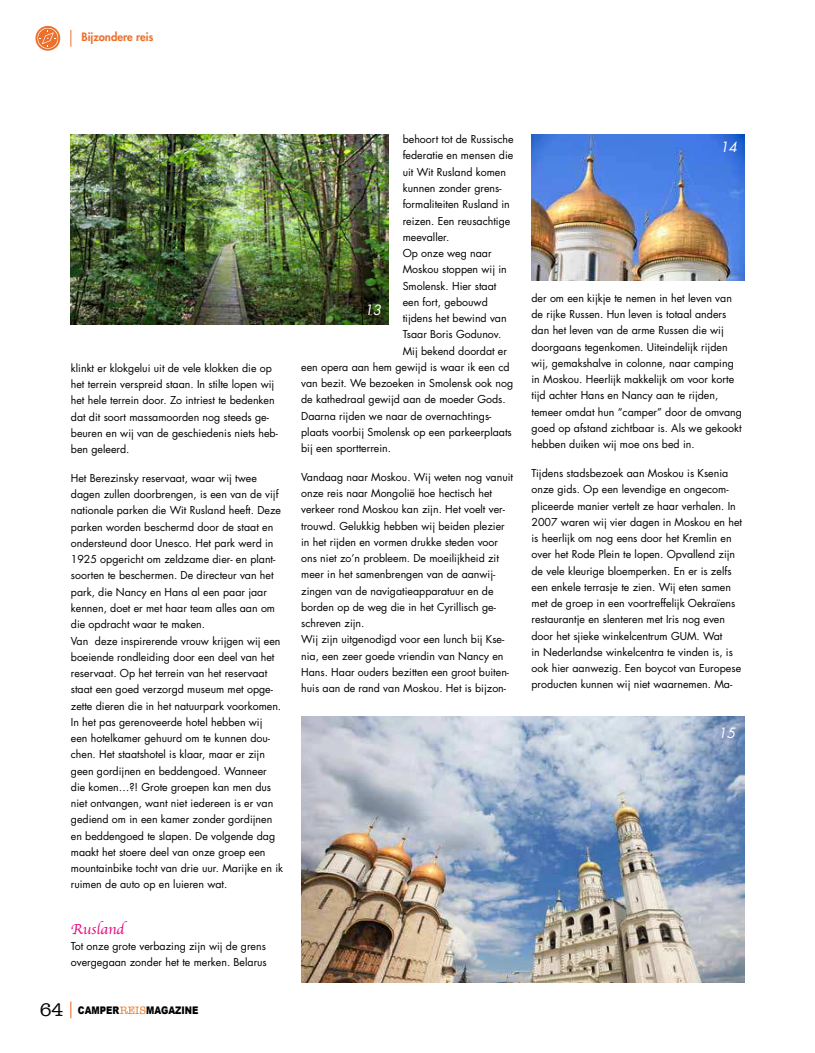
<style>
.page{position:relative;width:815px;height:1053px;background:#fff}
.page>*{position:absolute;margin:0;border:0;box-sizing:border-box;transform-origin:0 0}
.t1{font:15px "Apple Chancery";color:#e2007a}
.t2{font:italic 13.75px "Futura LT";color:#fff}
.t3{font:800 11.25px "Futura LT";color:#eb702c}
.t4{font:10.62px/16.2px "Futura LT";color:#000}
.t5{font:900 10.5px "Arial";letter-spacing:-.005em;color:#000;scale:.83 1}
.s1{font-family:"American Typewriter";font-weight:400;font-size:18.75px}
.s2{font-family:"American Typewriter";font-weight:400;font-size:11px;color:#e87722}
</style>
<div class="page">
<img style="left:531px;top:135px;width:213px;height:145px">
<img style="left:71px;top:135px;width:318px;height:189px">
<img style="left:301px;top:717px;width:443px;height:264px">
<svg style="left:71px;top:30px;width:1px;height:17px"></svg>
<svg style="left:35px;top:26px;width:25px;height:25px"></svg>
<svg style="left:37px;top:28px;width:21px;height:21px"></svg>
<svg style="left:71px;top:1001px;width:1px;height:17px"></svg>
<p class="t3" style="left:81px;top:32px;width:73px">Bijzondere reis</p>
<p class="t4" style="left:71px;top:361px;width:209px">klinkt er klokgelui uit de vele klokken die op het terrein verspreid staan. In stilte lopen wij het hele terrein door. Zo intriest te bedenken dat dit soort massamoorden nog steeds ge&shy;beuren en wij van de geschiedenis niets heb&shy;ben geleerd.</p>
<p class="t4" style="left:71px;top:470px;width:214px">Het Berezinsky reservaat, waar wij twee dagen zullen doorbrengen, is een van de vijf nationale parken die Wit Rusland heeft. Deze parken worden beschermd door de staat en ondersteund door Unesco. Het park werd in 1925 opgericht om zeldzame dier- en plant&shy;soorten te beschermen. De directeur van het park, die Nancy en Hans al een paar jaar kennen, doet er met haar team alles aan om die opdracht waar te maken.<br>Van deze inspirerende vrouw krijgen wij een boeiende rondleiding door een deel van het reservaat. Op het terrein van het reservaat staat een goed verzorgd museum met opge&shy;zette dieren die in het natuurpark voorkomen.<br>In het pas gerenoveerde hotel hebben wij<br>een hotelkamer gehuurd om te kunnen dou&shy;chen. Het staatshotel is klaar, maar er zijn geen gordijnen en beddengoed. Wanneer die komen…?! Grote groepen kan men dus niet ontvangen, want niet iedereen is er van gediend om in een kamer zonder gordijnen en beddengoed te slapen. De volgende dag maakt het stoere deel van onze groep een mountainbike tocht van drie uur. Marijke en ik ruimen de auto op en luieren wat.</p>
<h1 class="t1" style="left:71px;top:919px;width:55px">Rusland</h1>
<p class="t4" style="left:71px;top:938px;width:198px">Tot onze grote verbazing zijn wij de grens overgegaan zonder het te merken. Belarus</p>
<p class="t5" style="left:40px;top:1004px;width:193px"><span class="s1">64</span> CAMPER<span class="s2">REIS</span>MAGAZINE</p>
<p class="t4" style="left:403px;top:132px;width:112px">behoort tot de Russische</p>
<p class="t4" style="left:403px;top:148px;width:112px">federatie en mensen die</p>
<p class="t4" style="left:403px;top:164px;width:105px">uit Wit Rusland komen</p>
<p class="t4" style="left:403px;top:181px;width:100px">kunnen zonder grens-</p>
<p class="t4" style="left:403px;top:197px;width:109px">formaliteiten Rusland in</p>
<p class="t4" style="left:403px;top:213px;width:109px">reizen. Een reusachtige</p>
<p class="t4" style="left:403px;top:229px;width:48px">meevaller.</p>
<p class="t4" style="left:403px;top:246px;width:90px">Op onze weg naar</p>
<p class="t4" style="left:403px;top:262px;width:106px">Moskou stoppen wij in</p>
<p class="t4" style="left:403px;top:278px;width:95px">Smolensk. Hier staat</p>
<p class="t4" style="left:403px;top:294px;width:87px">een fort, gebouwd</p>
<p class="t4" style="left:403px;top:311px;width:106px">tijdens het bewind van</p>
<p class="t4" style="left:403px;top:327px;width:100px">Tsaar Boris Godunov.</p>
<p class="t4" style="left:403px;top:343px;width:106px">Mij bekend doordat er</p>
<p class="t4" style="left:301px;top:359px;width:210px">een opera aan hem gewijd is waar ik een cd</p>
<p class="t4" style="left:301px;top:376px;width:214px">van bezit. We bezoeken in Smolensk ook nog</p>
<p class="t4" style="left:301px;top:392px;width:206px">de kathedraal gewijd aan de moeder Gods.</p>
<p class="t4" style="left:301px;top:408px;width:192px">Daarna rijden we naar de overnachtings-</p>
<p class="t4" style="left:301px;top:424px;width:212px">plaats voorbij Smolensk op een parkeerplaats</p>
<p class="t4" style="left:301px;top:441px;width:91px">bij een sportterrein.</p>
<p class="t4" style="left:301px;top:469px;width:213px">Vandaag naar Moskou. Wij weten nog vanuit onze reis naar Mongolië hoe hectisch het verkeer rond Moskou kan zijn. Het voelt ver&shy;trouwd. Gelukkig hebben wij beiden plezier in het rijden en vormen drukke steden voor ons niet zo’n probleem. De moeilijkheid zit meer in het samenbrengen van de aanwij&shy;zingen van de navigatieapparatuur en de borden op de weg die in het Cyrillisch ge&shy;schreven zijn.<br>Wij zijn uitgenodigd voor een lunch bij Kse&shy;nia, een zeer goede vriendin van Nancy en Hans. Haar ouders bezitten een groot buiten&shy;huis aan de rand van Moskou. Het is bijzon-</p>
<p class="t2" style="left:364px;top:302px;width:18px">13</p>
<p class="t2" style="left:720px;top:139px;width:18px">14</p>
<p class="t4" style="left:531px;top:291px;width:212px">der om een kijkje te nemen in het leven van de rijke Russen. Hun leven is totaal anders dan het leven van de arme Russen die wij doorgaans tegenkomen. Uiteindelijk rijden wij, gemakshalve in colonne, naar camping in Moskou. Heerlijk makkelijk om voor korte tijd achter Hans en Nancy aan te rijden, temeer omdat hun “camper” door de omvang goed op afstand zichtbaar is. Als we gekookt hebben duiken wij moe ons bed in.</p>
<p class="t4" style="left:531px;top:466px;width:212px">Tijdens stadsbezoek aan Moskou is Ksenia onze gids. Op een levendige en ongecom&shy;pliceerde manier vertelt ze haar verhalen. In 2007 waren wij vier dagen in Moskou en het is heerlijk om nog eens door het Kremlin en over het Rode Plein te lopen. Opvallend zijn de vele kleurige bloemperken. En er is zelfs een enkele terrasje te zien. Wij eten samen met de groep in een voortreffelijk Oekraïens restaurantje en slenteren met Iris nog even door het sjieke winkelcentrum GUM. Wat<br>in Nederlandse winkelcentra te vinden is, is ook hier aanwezig. Een boycot van Europese producten kunnen wij niet waarnemen. Ma-</p>
<p class="t2" style="left:718px;top:724px;width:18px">15</p>
</div>
